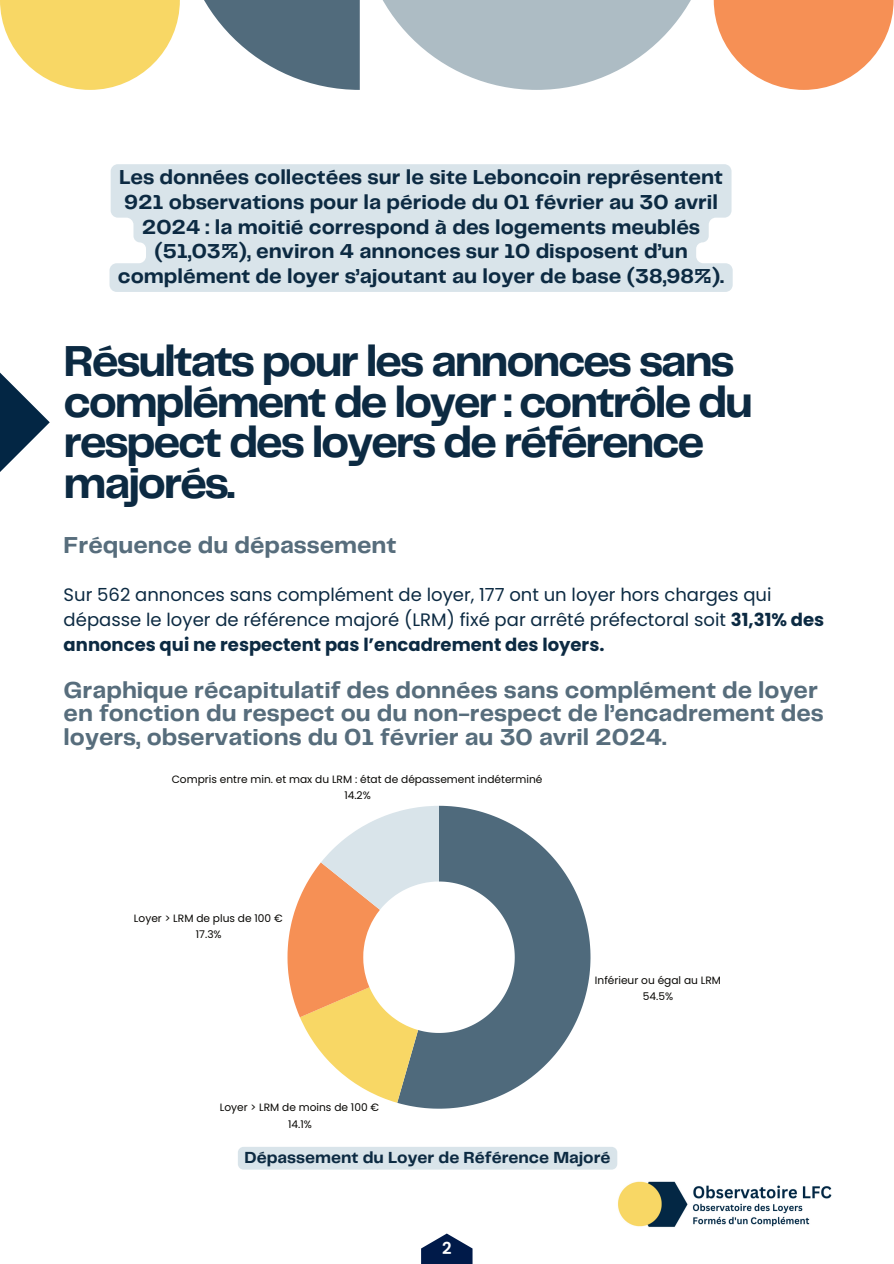
<style>
.page{position:relative;width:894px;height:1264px;background:#fff}
.page>*{position:absolute;margin:0;border:0;box-sizing:border-box;transform-origin:0 0}
.t1{font:700 45px/40.5px "Telegraf";letter-spacing:-.05em;color:#0c2a42}
.t2{font:700 24px/23.7px "Telegraf";color:#576d7c}
.t3{font:700 21px/24.8px "Telegraf";color:#0c2a42;text-align:center}
.t4{font:18px/24.8px "Poppins";color:#0c2a42}
.t5{font:700 16.65px "Telegraf";color:#0c2a42}
.t6{font:600 16.5px "Poppins";color:#fff}
.t7{font:10.65px/16.4px "Poppins";color:#080704;text-align:center}
.s1{font-weight:700}
</style>
<div class="page">
<img style="left:618px;top:1181px;width:214px;height:46px">
<svg style="left:421px;top:1233px;width:51px;height:30px;fill:#001a49"></svg>
<svg style="left:0;top:0;width:893px;height:90px"></svg>
<div style="left:109px;top:164px;width:623px;height:128px;background:#d9e4ea"></div>
<svg style="left:397px;top:805px;width:193px;height:303px;fill:#4f6a7c"></svg>
<svg style="left:287px;top:805px;width:152px;height:297px"></svg>
<div style="left:238px;top:1147px;width:379px;height:22px;background:#d9e4ea"></div>
<svg style="left:0;top:372px;width:50px;height:100px"></svg>
<p class="t3" style="left:118px;top:165px;width:607px">Les données collectées sur le site Leboncoin représentent 921 observations pour la période du 01 février au 30 avril 2024 : la moitié correspond à des logements meublés (51,03%), environ 4 annonces sur 10 disposent d’un complément de loyer s’ajoutant au loyer de base (38,98%).</p>
<h1 class="t1" style="left:64px;top:341px;width:690px">Résultats pour les annonces sans complément de loyer : contrôle du respect des loyers de référence majorés.</h1>
<p class="t2" style="left:64px;top:533px;width:334px">Fréquence du dépassement</p>
<p class="t4" style="left:64px;top:582px;width:762px">Sur 562 annonces sans complément de loyer, 177 ont un loyer hors charges qui dépasse le loyer de référence majoré (LRM) fixé par arrêté préfectoral soit <span class="s1">31,31% des annonces qui ne respectent pas l’encadrement des loyers.</span></p>
<p class="t2" style="left:64px;top:677px;width:761px">Graphique récapitulatif des données sans complément de loyer en fonction du respect ou du non-respect de l’encadrement des loyers, observations du 01 février au 30 avril 2024.</p>
<p class="t7" style="left:172px;top:771px;width:372px">Compris entre min. et max du LRM : état de dépassement indéterminé<br>14.2%</p>
<p class="t7" style="left:134px;top:909px;width:150px">Loyer &gt; LRM de plus de 100 €<br>17.3%</p>
<p class="t7" style="left:594px;top:972px;width:128px">Inférieur ou égal au LRM<br>54.5%</p>
<p class="t7" style="left:220px;top:1099px;width:161px">Loyer &gt; LRM de moins de 100 €<br>14.1%</p>
<p class="t5" style="left:244px;top:1145px;width:367px">Dépassement du Loyer de Référence Majoré</p>
<p class="t6" style="left:442px;top:1238px;width:11px">2</p>
</div>
